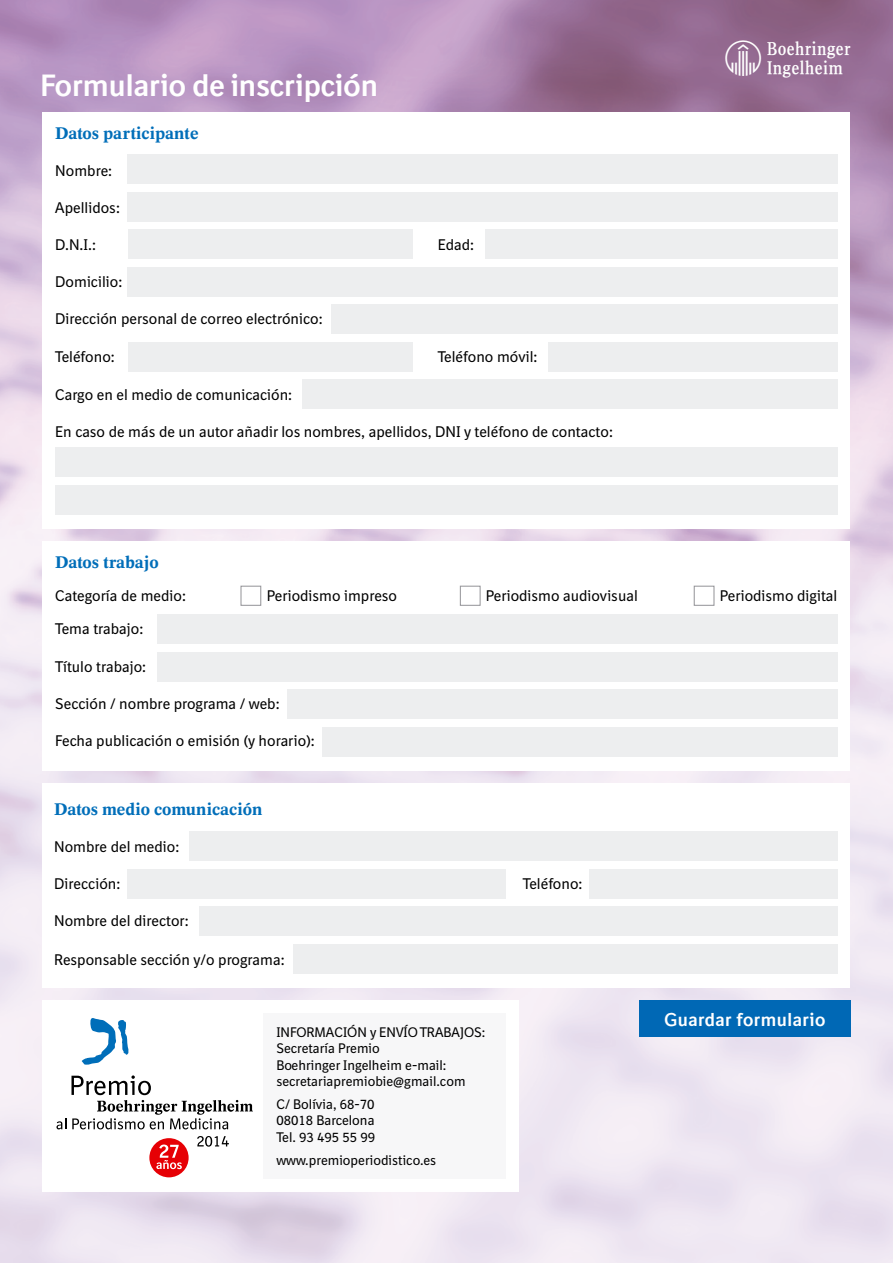
<style>
.page{position:relative;width:893px;height:1263px;background:#fff}
.page>*{position:absolute;margin:0;border:0;box-sizing:border-box;transform-origin:0 0}
.t1{font:37.5px "BI Logo";color:#fff}
.t2{font:700 30px "BI Sans";color:#fff}
.t3{font:700 18px "BI Sans";letter-spacing:.025em;color:#fff}
.t4{font:700 16.5px "BI Antiqua II Ml";color:#006eb9}
.t5{font:15px "BI Sans";color:#000}
.t6{font:13.5px/16.5px "BI Sans";color:#000}
</style>
<div class="page">
<img style="left:0;top:0;width:893px;height:1263px">
<div style="left:43px;top:1000px;width:476px;height:192px;background:#fff"></div>
<div style="left:264px;top:1013px;width:242px;height:166px;background:#f7f7f8"></div>
<div style="left:43px;top:541px;width:807px;height:230px;background:#fff"></div>
<div style="left:43px;top:783px;width:807px;height:205px;background:#fff"></div>
<div style="left:43px;top:112px;width:807px;height:416px;background:#fff"></div>
<div style="left:240px;top:586px;width:21px;height:20px;background:#fff;border:1px solid #98989c"></div>
<div style="left:460px;top:586px;width:21px;height:20px;background:#fff;border:1px solid #98989c"></div>
<svg style="left:197px;top:1136px;width:32px;height:11px"></svg>
<svg style="left:57px;top:1075px;width:196px;height:54px"></svg>
<div style="left:149px;top:1138px;width:40px;height:39px;background:#e60005;border-radius:50%"></div>
<svg style="left:156px;top:1144px;width:26px;height:25px"></svg>
<svg style="left:81px;top:1018px;width:48px;height:47px"></svg>
<div style="left:639px;top:1000px;width:211px;height:37px;background:#0068b5"></div>
<div style="left:128px;top:154px;width:710px;height:30px;background:#edeeef"></div>
<div style="left:128px;top:192px;width:710px;height:29px;background:#edeeef"></div>
<div style="left:485px;top:229px;width:353px;height:30px;background:#edeeef"></div>
<div style="left:128px;top:267px;width:710px;height:30px;background:#edeeef"></div>
<div style="left:332px;top:304px;width:506px;height:30px;background:#edeeef"></div>
<div style="left:55px;top:448px;width:783px;height:29px;background:#edeeef"></div>
<div style="left:128px;top:229px;width:284px;height:30px;background:#edeeef"></div>
<div style="left:128px;top:342px;width:284px;height:30px;background:#edeeef"></div>
<div style="left:549px;top:342px;width:289px;height:30px;background:#edeeef"></div>
<div style="left:55px;top:485px;width:783px;height:29px;background:#edeeef"></div>
<div style="left:287px;top:689px;width:551px;height:30px;background:#edeeef"></div>
<div style="left:157px;top:614px;width:681px;height:30px;background:#edeeef"></div>
<div style="left:157px;top:652px;width:681px;height:30px;background:#edeeef"></div>
<div style="left:322px;top:727px;width:516px;height:30px;background:#edeeef"></div>
<div style="left:589px;top:869px;width:249px;height:30px;background:#edeeef"></div>
<div style="left:190px;top:831px;width:648px;height:30px;background:#edeeef"></div>
<div style="left:293px;top:944px;width:545px;height:30px;background:#edeeef"></div>
<div style="left:128px;top:869px;width:378px;height:30px;background:#edeeef"></div>
<div style="left:199px;top:906px;width:639px;height:30px;background:#edeeef"></div>
<div style="left:302px;top:379px;width:536px;height:30px;background:#edeeef"></div>
<div style="left:694px;top:586px;width:20px;height:20px;background:#fff;border:1px solid #98989c"></div>
<h2 class="t2" style="left:40px;top:68px;width:339px">Formulario de inscripción</h2>
<p class="t4" style="left:55px;top:123px;width:145px">Datos participante</p>
<p class="t5" style="left:55px;top:162px;width:58px">Nombre:</p>
<p class="t5" style="left:55px;top:199px;width:66px">Apellidos:</p>
<p class="t5" style="left:55px;top:236px;width:42px">D.N.I.:</p>
<p class="t5" style="left:438px;top:236px;width:38px">Edad:</p>
<p class="t5" style="left:55px;top:273px;width:69px">Domicilio:</p>
<p class="t5" style="left:55px;top:310px;width:269px">Dirección personal de correo electrónico:</p>
<p class="t5" style="left:55px;top:348px;width:61px">Teléfono:</p>
<p class="t5" style="left:438px;top:348px;width:101px">Teléfono móvil:</p>
<p class="t5" style="left:55px;top:386px;width:238px">Cargo en el medio de comunicación:</p>
<p class="t5" style="left:55px;top:423px;width:559px">En caso de más de un autor añadir los nombres, apellidos, DNI y teléfono de contacto:</p>
<h1 class="t1" style="left:725px;top:41px;width:126px">abcd</h1>
<p class="t4" style="left:55px;top:553px;width:105px">Datos trabajo</p>
<p class="t5" style="left:55px;top:587px;width:132px">Categoría de medio:</p>
<p class="t5" style="left:267px;top:587px;width:132px">Periodismo impreso</p>
<p class="t5" style="left:486px;top:587px;width:154px">Periodismo audiovisual</p>
<p class="t5" style="left:720px;top:587px;width:119px">Periodismo digital</p>
<p class="t5" style="left:55px;top:621px;width:90px">Tema trabajo:</p>
<p class="t5" style="left:55px;top:658px;width:92px">Título trabajo:</p>
<p class="t5" style="left:55px;top:695px;width:226px">Sección / nombre programa / web:</p>
<p class="t5" style="left:55px;top:732px;width:261px">Fecha publicación o emisión (y horario):</p>
<p class="t4" style="left:54px;top:799px;width:210px">Datos medio comunicación</p>
<p class="t5" style="left:54px;top:838px;width:127px">Nombre del medio:</p>
<p class="t5" style="left:54px;top:875px;width:68px">Dirección:</p>
<p class="t5" style="left:523px;top:875px;width:61px">Teléfono:</p>
<p class="t5" style="left:54px;top:912px;width:136px">Nombre del director:</p>
<p class="t5" style="left:54px;top:951px;width:232px">Responsable sección y/o programa:</p>
<p class="t6" style="left:276px;top:1023px;width:211px">INFORMACIÓN y ENVÍO TRABAJOS:<br>Secretaría Premio<br>Boehringer Ingelheim e-mail: secretariapremiobie@gmail.com</p>
<p class="t6" style="left:276px;top:1096px;width:100px;text-align:justify">C/ Bolívia, 68-70<br>08018 Barcelona Tel. 93 495 55 99</p>
<p class="t6" style="left:276px;top:1152px;width:161px">www.premioperiodistico.es</p>
<p class="t3" style="left:664px;top:1009px;width:162px">Guardar formulario</p>
</div>
